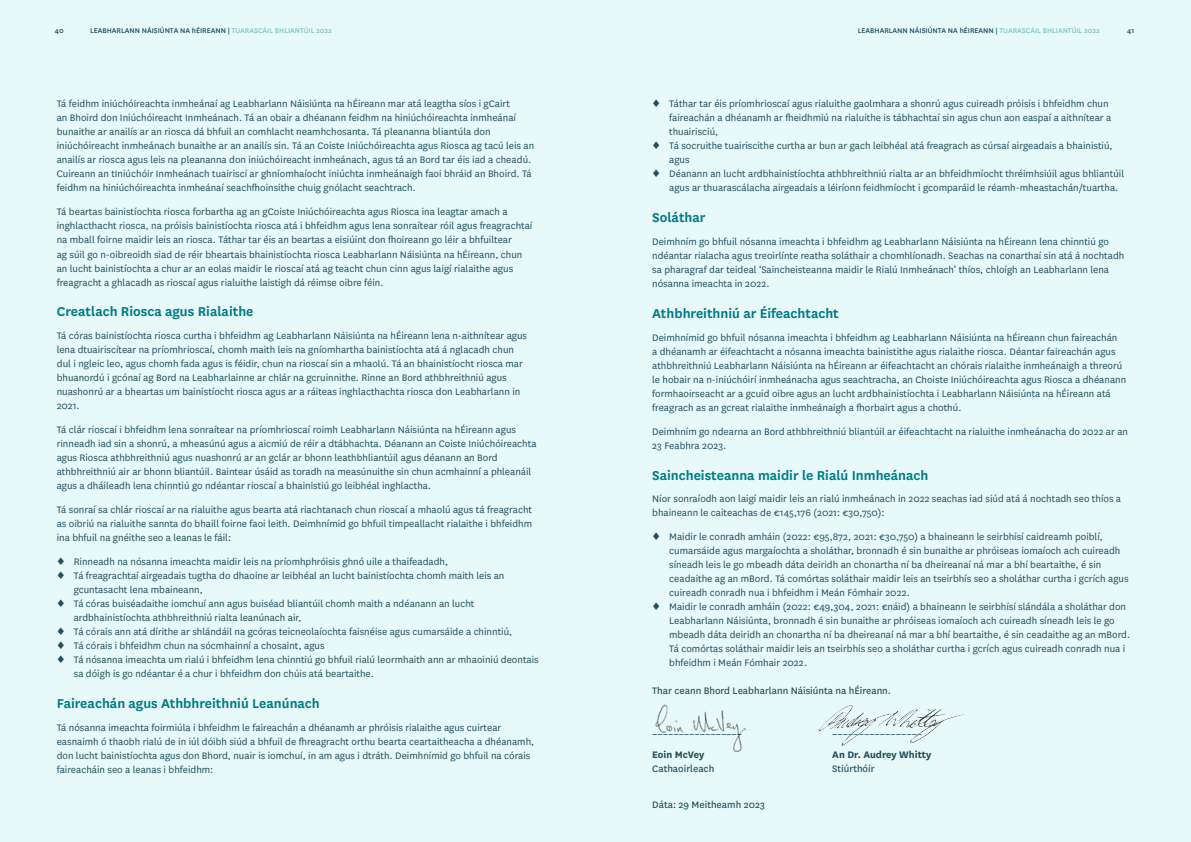
<style>
.page{position:relative;width:1191px;height:842px;background:#e7faf9}
.page>*{position:absolute;margin:0;border:0;box-sizing:border-box;transform-origin:0 0}
.t1{font:600 15px "National";color:#007a87}
.t2{font:11px/14px "National";color:#214f61}
.t3{font:11px "National";color:#214f61}
.t4{font:700 11px "National";color:#214f61}
.t5{font:500 8px "National";color:#214f61}
.s1{color:#7dc5c6}
</style>
<div class="page">
<img style="left:655px;top:704px;width:91px;height:48px">
<img style="left:818px;top:705px;width:145px;height:41px">
<p class="t5" style="left:55px;top:25px;width:10px">40</p>
<p class="t5" style="left:90px;top:25px;width:243px">LEABHARLANN NÁISIÚNTA NA hÉIREANN | <span class="s1">TUARASCÁIL BHLIANTÚIL 2022</span></p>
<p class="t5" style="left:858px;top:25px;width:243px">LEABHARLANN NÁISIÚNTA NA hÉIREANN | <span class="s1">TUARASCÁIL BHLIANTÚIL 2022</span></p>
<p class="t5" style="left:1127px;top:25px;width:9px">41</p>
<p class="t2" style="left:57px;top:97px;width:479px">Tá feidhm iniúchóireachta inmheánaí ag Leabharlann Náisiúnta na hÉireann mar atá leagtha síos i gCairt<br>an Bhoird don Iniúchóireacht Inmheánach. Tá an obair a dhéanann feidhm na hiniúchóireachta inmheánaí bunaithe ar anailís ar an riosca dá bhfuil an comhlacht neamhchosanta. Tá pleananna bliantúla don iniúchóireacht inmheánach bunaithe ar an anailís sin. Tá an Coiste Iniúchóireachta agus Riosca ag tacú leis an anailís ar riosca agus leis na pleananna don iniúchóireacht inmheánach, agus tá an Bord tar éis iad a cheadú.<br>Cuireann an tIniúchóir Inmheánach tuairiscí ar ghníomhaíocht iniúchta inmheánaigh faoi bhráid an Bhoird. Tá feidhm na hiniúchóireachta inmheánaí seachfhoinsithe chuig gnólacht seachtrach.</p>
<p class="t2" style="left:57px;top:205px;width:477px">Tá beartas bainistíochta riosca forbartha ag an gCoiste Iniúchóireachta agus Riosca ina leagtar amach a inghlacthacht riosca, na próisis bainistíochta riosca atá i bhfeidhm agus lena sonraítear róil agus freagrachtaí na mball foirne maidir leis an riosca. Táthar tar éis an beartas a eisiúint don fhoireann go léir a bhfuiltear<br>ag súil go n-oibreoidh siad de réir bheartais bhainistíochta riosca Leabharlann Náisiúnta na hÉireann, chun an lucht bainistíochta a chur ar an eolas maidir le rioscaí atá ag teacht chun cinn agus laigí rialaithe agus freagracht a ghlacadh as rioscaí agus rialuithe laistigh dá réimse oibre féin.</p>
<h1 class="t1" style="left:57px;top:301px;width:198px">Creatlach Riosca agus Rialaithe</h1>
<p class="t2" style="left:57px;top:328px;width:472px">Tá córas bainistíochta riosca curtha i bhfeidhm ag Leabharlann Náisiúnta na hÉireann lena n-aithnítear agus lena dtuairiscítear na príomhrioscaí, chomh maith leis na gníomhartha bainistíochta atá á nglacadh chun dul i ngleic leo, agus chomh fada agus is féidir, chun na rioscaí sin a mhaolú. Tá an bhainistíocht riosca mar bhuanordú i gcónaí ag Bord na Leabharlainne ar chlár na gcruinnithe. Rinne an Bord athbhreithniú agus nuashonrú ar a bheartas um bainistíocht riosca agus ar a ráiteas inghlacthachta riosca don Leabharlann in 2021.</p>
<p class="t2" style="left:57px;top:422px;width:481px">Tá clár rioscaí i bhfeidhm lena sonraítear na príomhrioscaí roimh Leabharlann Náisiúnta na hÉireann agus rinneadh iad sin a shonrú, a mheasúnú agus a aicmiú de réir a dtábhachta. Déanann an Coiste Iniúchóireachta agus Riosca athbhreithniú agus nuashonrú ar an gclár ar bhonn leathbhliantúil agus déanann an Bord athbhreithniú air ar bhonn bliantúil. Baintear úsáid as toradh na measúnuithe sin chun acmhainní a phleanáil agus a dháileadh lena chinntiú go ndéantar rioscaí a bhainistiú go leibhéal inghlactha.</p>
<p class="t2" style="left:57px;top:502px;width:477px;text-align:justify">Tá sonraí sa chlár rioscaí ar na rialuithe agus bearta atá riachtanach chun rioscaí a mhaolú agus tá freagracht as oibriú na rialuithe sannta do bhaill foirne faoi leith. Deimhnímid go bhfuil timpeallacht rialaithe i bhfeidhm ina bhfuil na gnéithe seo a leanas le fáil:</p>
<p class="t2" style="left:57px;top:554px;width:393px">♦ Rinneadh na nósanna imeachta maidir leis na príomhphróisis ghnó uile a thaifeadadh,</p>
<p class="t2" style="left:57px;top:568px;width:449px">♦ Tá freagrachtaí airgeadais tugtha do dhaoine ar leibhéal an lucht bainistíochta chomh maith leis an</p>
<p class="t2" style="left:74px;top:582px;width:131px">gcuntasacht lena mbaineann,</p>
<p class="t2" style="left:57px;top:596px;width:419px">♦ Tá córas buiséadaithe iomchuí ann agus buiséad bliantúil chomh maith a ndéanann an lucht</p>
<p class="t2" style="left:74px;top:610px;width:229px">ardbhainistíochta athbhreithniú rialta leanúnach air,</p>
<p class="t2" style="left:57px;top:624px;width:457px">♦ Tá córais ann atá dírithe ar shlándáil na gcóras teicneolaíochta faisnéise agus cumarsáide a chinntiú,</p>
<p class="t2" style="left:57px;top:638px;width:269px">♦ Tá córais i bhfeidhm chun na sócmhainní a chosaint, agus</p>
<p class="t2" style="left:57px;top:652px;width:483px">♦ Tá nósanna imeachta um rialú i bhfeidhm lena chinntiú go bhfuil rialú leormhaith ann ar mhaoiniú deontais</p>
<p class="t2" style="left:74px;top:666px;width:302px">sa dóigh is go ndéantar é a chur i bhfeidhm don chúis atá beartaithe.</p>
<h1 class="t1" style="left:57px;top:693px;width:265px">Faireachán agus Athbhreithniú Leanúnach</h1>
<p class="t2" style="left:57px;top:720px;width:479px">Tá nósanna imeachta foirmiúla i bhfeidhm le faireachán a dhéanamh ar phróisis rialaithe agus cuirtear easnaimh ó thaobh rialú de in iúl dóibh siúd a bhfuil de fhreagracht orthu bearta ceartaitheacha a dhéanamh, don lucht bainistíochta agus don Bhord, nuair is iomchuí, in am agus i dtráth. Deimhnímid go bhfuil na córais faireacháin seo a leanas i bhfeidhm:</p>
<p class="t2" style="left:652px;top:97px;width:458px">♦ Táthar tar éis príomhrioscaí agus rialuithe gaolmhara a shonrú agus cuireadh próisis i bhfeidhm chun</p>
<p class="t2" style="left:669px;top:111px;width:443px">faireachán a dhéanamh ar fheidhmiú na rialuithe is tábhachtaí sin agus chun aon easpaí a aithnítear a</p>
<p class="t2" style="left:669px;top:125px;width:51px">thuairisciú,</p>
<p class="t2" style="left:652px;top:139px;width:462px">♦ Tá socruithe tuairiscithe curtha ar bun ar gach leibhéal atá freagrach as cúrsaí airgeadais a bhainistiú,</p>
<p class="t2" style="left:669px;top:153px;width:22px">agus</p>
<p class="t2" style="left:652px;top:167px;width:473px">♦ Déanann an lucht ardbhainistíochta athbhreithniú rialta ar an bhfeidhmíocht thréimhsiúil agus bhliantúil</p>
<p class="t2" style="left:669px;top:181px;width:451px">agus ar thuarascálacha airgeadais a léiríonn feidhmíocht i gcomparáid le réamh-mheastachán/tuartha.</p>
<h1 class="t1" style="left:652px;top:207px;width:55px">Soláthar</h1>
<p class="t2" style="left:652px;top:234px;width:473px">Deimhním go bhfuil nósanna imeachta i bhfeidhm ag Leabharlann Náisiúnta na hÉireann lena chinntiú go ndéantar rialacha agus treoirlínte reatha soláthair a chomhlíonadh. Seachas na conarthaí sin atá á nochtadh sa pharagraf dar teideal ‘Saincheisteanna maidir le Rialú Inmheánach’ thíos, chloígh an Leabharlann lena nósanna imeachta in 2022.</p>
<h1 class="t1" style="left:652px;top:303px;width:188px">Athbhreithniú ar Éifeachtacht</h1>
<p class="t2" style="left:652px;top:330px;width:475px">Deimhnímid go bhfuil nósanna imeachta i bhfeidhm ag Leabharlann Náisiúnta na hÉireann chun faireachán<br>a dhéanamh ar éifeachtacht a nósanna imeachta bainistithe agus rialaithe riosca. Déantar faireachán agus athbhreithniú Leabharlann Náisiúnta na hÉireann ar éifeachtacht an chórais rialaithe inmheánaigh a threorú le hobair na n-iniúchóirí inmheánacha agus seachtracha, an Choiste Iniúchóireachta agus Riosca a dhéanann formhaoirseacht ar a gcuid oibre agus an lucht ardbhainistíochta i Leabharlann Náisiúnta na hÉireann atá freagrach as an gcreat rialaithe inmheánaigh a fhorbairt agus a chothú.</p>
<p class="t2" style="left:652px;top:424px;width:477px">Deimhním go ndearna an Bord athbhreithniú bliantúil ar éifeachtacht na rialuithe inmheánacha do 2022 ar an<br>23 Feabhra 2023.</p>
<h1 class="t1" style="left:652px;top:464px;width:278px">Saincheisteanna maidir le Rialú Inmheánach</h1>
<p class="t2" style="left:652px;top:491px;width:470px">Níor sonraíodh aon laigí maidir leis an rialú inmheánach in 2022 seachas iad siúd atá á nochtadh seo thíos a bhaineann le caiteachas de €145,176 (2021: €30,750):</p>
<p class="t2" style="left:652px;top:529px;width:452px">♦ Maidir le conradh amháin (2022: €95,872, 2021: €30,750) a bhaineann le seirbhísí caidreamh poiblí,</p>
<p class="t2" style="left:669px;top:543px;width:452px">cumarsáide agus margaíochta a sholáthar, bronnadh é sin bunaithe ar phróiseas iomaíoch ach cuireadh</p>
<p class="t2" style="left:669px;top:557px;width:434px">síneadh leis le go mbeadh dáta deiridh an chonartha ní ba dheireanaí ná mar a bhí beartaithe, é sin</p>
<p class="t2" style="left:669px;top:571px;width:461px">ceadaithe ag an mBord. Tá comórtas soláthair maidir leis an tseirbhís seo a sholáthar curtha i gcrích agus</p>
<p class="t2" style="left:669px;top:585px;width:242px">cuireadh conradh nua i bhfeidhm i Meán Fómhair 2022.</p>
<p class="t2" style="left:652px;top:599px;width:475px">♦ Maidir le conradh amháin (2022: €49,304, 2021: €náid) a bhaineann le seirbhísí slándála a sholáthar don</p>
<p class="t2" style="left:669px;top:613px;width:447px">Leabharlann Náisiúnta, bronnadh é sin bunaithe ar phróiseas iomaíoch ach cuireadh síneadh leis le go</p>
<p class="t2" style="left:669px;top:627px;width:462px">mbeadh dáta deiridh an chonartha ní ba dheireanaí ná mar a bhí beartaithe, é sin ceadaithe ag an mBord.</p>
<p class="t2" style="left:669px;top:641px;width:457px">Tá comórtas soláthair maidir leis an tseirbhís seo a sholáthar curtha i gcrích agus cuireadh conradh nua i</p>
<p class="t2" style="left:669px;top:655px;width:139px">bhfeidhm i Meán Fómhair 2022.</p>
<p class="t3" style="left:652px;top:683px;width:240px">Thar ceann Bhord Leabharlann Náisiúnta na hÉireann.</p>
<p class="t3" style="left:652px;top:723px;width:91px">_________________</p>
<p class="t3" style="left:832px;top:723px;width:91px">_________________</p>
<p class="t4" style="left:652px;top:747px;width:54px">Eoin McVey</p>
<p class="t4" style="left:832px;top:747px;width:101px">An Dr. Audrey Whitty</p>
<p class="t3" style="left:652px;top:761px;width:64px">Cathaoirleach</p>
<p class="t3" style="left:832px;top:761px;width:44px">Stiúrthóir</p>
<p class="t3" style="left:652px;top:797px;width:114px">Dáta: 29 Meitheamh 2023</p>
</div>
